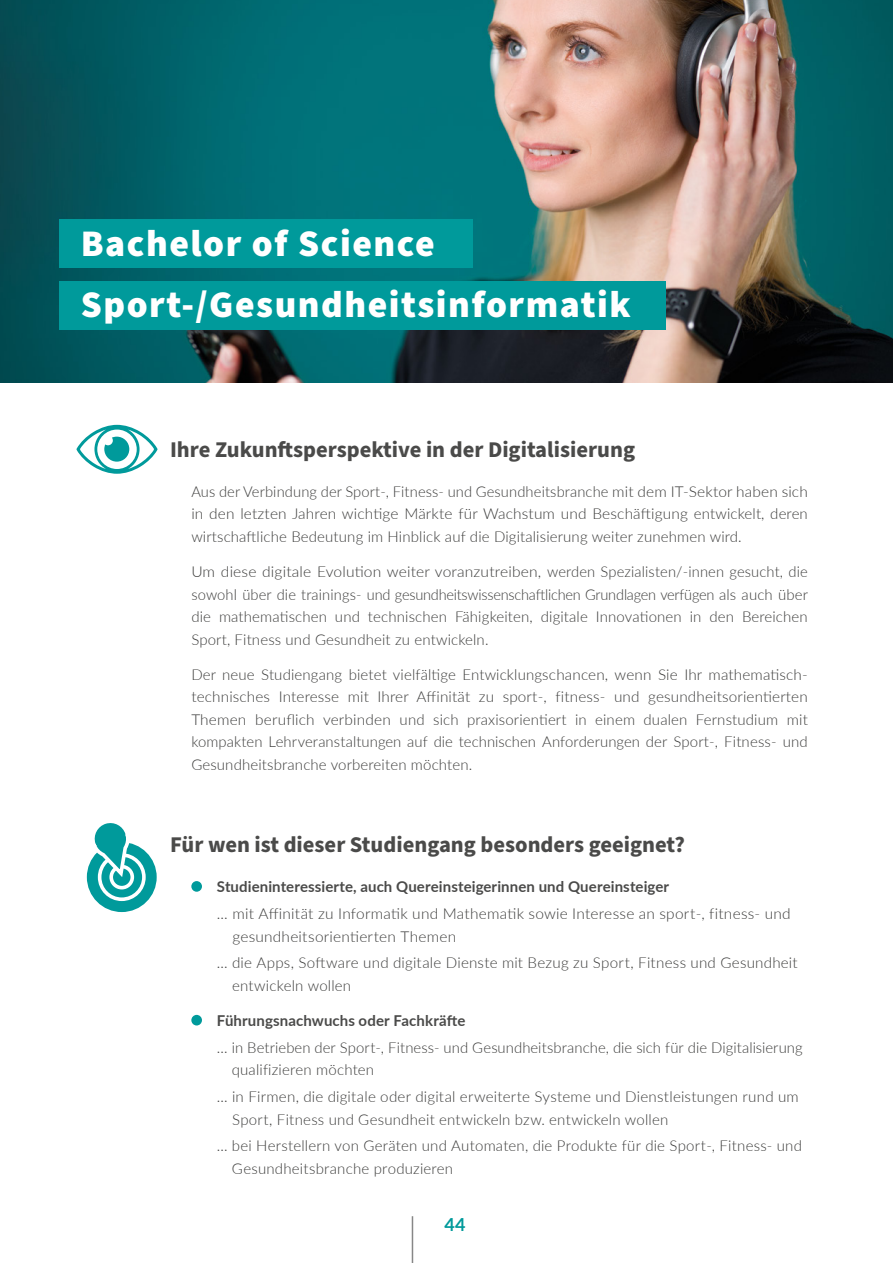
<style>
.page{position:relative;width:893px;height:1263px;background:#fff}
.page>*{position:absolute;margin:0;border:0;box-sizing:border-box;transform-origin:0 0}
.t1{font:900 37.5px/61.7px "Source Sans Pro";letter-spacing:.04em;color:#fff}
.t2{font:700 22.5px "Source Sans Pro";color:#4a4a49}
.t3{font:700 18px "Lato";color:#009a9b}
.t4{font:300 15px/22.5px "Lato";letter-spacing:.01em;color:#3c3c3b}
.t5{font:300 15px/22.5px "Lato";letter-spacing:.01em;color:#3c3c3b;text-align:justify;scale:1.04 1}
.t6{font:700 15px "Lato";letter-spacing:.005em;color:#4a4a49}
</style>
<div class="page">
<svg style="left:77px;top:425px;width:80px;height:49px"></svg>
<div style="left:191px;top:881px;width:11px;height:11px;background:#009a9b;border-radius:50%"></div>
<div style="left:191px;top:1015px;width:11px;height:10px;background:#009a9b;border-radius:50%"></div>
<svg style="left:86px;top:841px;width:72px;height:72px"></svg>
<div style="left:85px;top:840px;width:73px;height:74px;border:2px solid #fff;border-radius:50%"></div>
<svg style="left:100px;top:855px;width:44px;height:44px"></svg>
<div style="left:98px;top:853px;width:48px;height:48px;border:4px solid #fff;border-radius:50%"></div>
<svg style="left:111px;top:866px;width:21px;height:22px"></svg>
<div style="left:109px;top:865px;width:25px;height:24px;border:4px solid #fff;border-radius:50%"></div>
<svg style="left:87px;top:823px;width:45px;height:58px"></svg>
<img style="left:0;top:0;width:893px;height:383px">
<div style="left:60px;top:219px;width:413px;height:49px;background:#009a9b"></div>
<div style="left:60px;top:281px;width:606px;height:49px;background:#009a9b"></div>
<hr style="left:412px;top:1216px;width:1px;height:47px;background:#878787">
<h1 class="t1" style="left:81px;top:213px;width:551px">Bachelor of Science<br>Sport-/Gesundheitsinformatik</h1>
<h2 class="t2" style="left:170px;top:434px;width:467px">Ihre Zukunftsperspektive in der Digitalisierung</h2>
<p class="t4" style="left:191px;top:480px;width:618px;text-align:justify">Aus der Verbindung der Sport-, Fitness- und Gesundheitsbranche mit dem IT-Sektor haben sich in den letzten Jahren wichtige Märkte für Wachstum und Beschäftigung entwickelt, deren wirtschaftliche Bedeutung im Hinblick auf die Digitalisierung weiter zunehmen wird.</p>
<p class="t5" style="left:191px;top:560px;width:595px">Um diese digitale Evolution weiter voranzutreiben, werden Spezialisten/-innen gesucht, die sowohl über die trainings- und gesundheitswissenschaftlichen Grundlagen verfügen als auch über die mathematischen und technischen Fähigkeiten, digitale Innovationen in den Bereichen Sport, Fitness und Gesundheit zu entwickeln.</p>
<p class="t4" style="left:191px;top:663px;width:618px">Der neue Studiengang bietet vielfältige Entwicklungschancen, wenn Sie Ihr mathematisch&shy;technisches Interesse mit Ihrer Affinität zu sport-, fitness- und gesundheitsorientierten Themen beruflich verbinden und sich praxisorientiert in einem dualen Fernstudium mit kompakten Lehrveranstaltungen auf die technischen Anforderungen der Sport-, Fitness- und Gesundheitsbranche vorbereiten möchten.</p>
<h2 class="t2" style="left:170px;top:829px;width:516px">Für wen ist dieser Studiengang besonders geeignet?</h2>
<p class="t6" style="left:217px;top:876px;width:454px">Studieninteressierte, auch Quereinsteigerinnen und Quereinsteiger</p>
<p class="t4" style="left:232px;top:902px;width:560px;text-indent:-16px">... mit Affinität zu Informatik und Mathematik sowie Interesse an sport-, fitness- und gesundheitsorientierten Themen</p>
<p class="t4" style="left:232px;top:951px;width:567px;text-indent:-15px">... die Apps, Software und digitale Dienste mit Bezug zu Sport, Fitness und Gesundheit entwickeln wollen</p>
<p class="t6" style="left:217px;top:1009px;width:250px">Führungsnachwuchs oder Fachkräfte</p>
<p class="t4" style="left:232px;top:1036px;width:572px;text-indent:-15px">... in Betrieben der Sport-, Fitness- und Gesundheitsbranche, die sich für die Digitalisierung qualifizieren möchten</p>
<p class="t4" style="left:232px;top:1085px;width:568px;text-indent:-15px">... in Firmen, die digitale oder digital erweiterte Systeme und Dienstleistungen rund um<br>Sport, Fitness und Gesundheit entwickeln bzw. entwickeln wollen</p>
<p class="t4" style="left:232px;top:1134px;width:571px;text-indent:-15px">... bei Herstellern von Geräten und Automaten, die Produkte für die Sport-, Fitness- und<br>Gesundheitsbranche produzieren</p>
<p class="t3" style="left:445px;top:1211px;width:22px">44</p>
</div>
